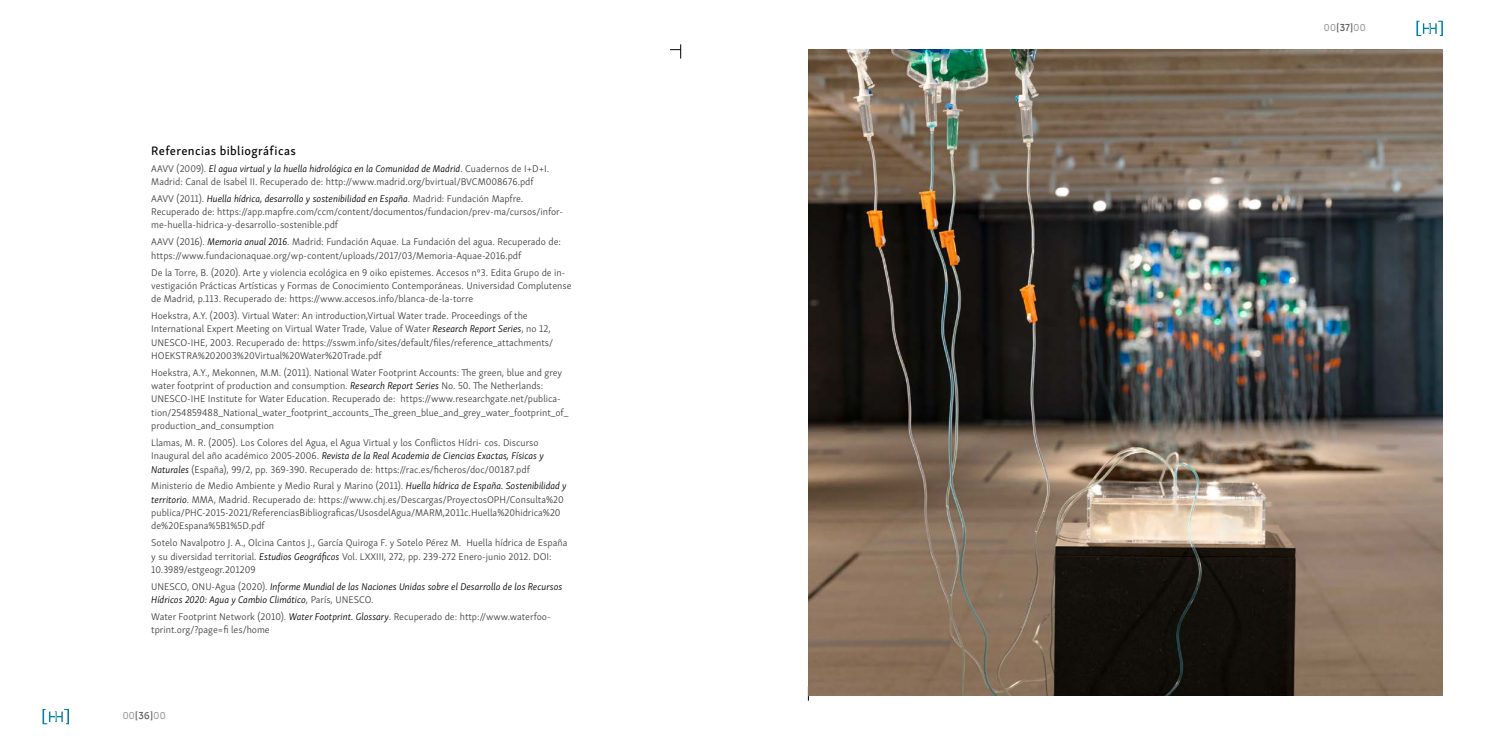
<style>
.page{position:relative;width:1489px;height:745px;background:#fff}
.page>*{position:absolute;margin:0;border:0;box-sizing:border-box;transform-origin:0 0}
._11_FLIESTTEXT{font:12.5px "Skolar Sans Me";letter-spacing:.03em;color:#000}
._11_FLIESTTEXT_BIBLIOGRAFIA{font:300 10px/13.2px "Skolar Sans";color:#3c3c3b}
._11_FLIESTTEXT_BIBLIOGRAFIA-2{font:italic 300 10px/13.2px "Skolar Sans";color:#000}
.t1{font:10px "Baumans";letter-spacing:.035em;color:#9d9d9c}
.s1{font-style:italic;color:#000}
.s2{font-style:normal;color:#3c3c3b}
.s3{color:#575756}
</style>
<div class="page">
<svg style="left:43px;top:708px;width:26px;height:15px"></svg>
<svg style="left:1416px;top:21px;width:26px;height:15px"></svg>
<svg style="left:670px;top:44px;width:11px;height:14px"></svg>
<svg style="left:808px;top:694px;width:11px;height:6px"></svg>
<img style="left:808px;top:50px;width:634px;height:644px">
<p class="_11_FLIESTTEXT" style="left:151px;top:141px;width:146px">Referencias bibliográficas</p>
<p class="_11_FLIESTTEXT_BIBLIOGRAFIA" style="left:151px;top:161px;width:399px">AAVV (2009). <span class="s1">El agua virtual y la huella hidrológica en la Comunidad de Madrid</span>. Cuadernos de I+D+I.<br>Madrid: Canal de Isabel II. Recuperado de: http://www.madrid.org/bvirtual/BVCM008676.pdf</p>
<p class="_11_FLIESTTEXT_BIBLIOGRAFIA" style="left:151px;top:191px;width:413px">AAVV (2011). <span class="s1">Huella hídrica, desarrollo y sostenibilidad en España</span>. Madrid: Fundación Mapfre.<br>Recuperado de: https://app.mapfre.com/ccm/content/documentos/fundacion/prev-ma/cursos/infor&shy;me-huella-hidrica-y-desarrollo-sostenible.pdf</p>
<p class="_11_FLIESTTEXT_BIBLIOGRAFIA" style="left:151px;top:234px;width:411px">AAVV (2016). <span class="s1">Memoria anual 2016</span>. Madrid: Fundación Aquae. La Fundación del agua. Recuperado de: https://www.fundacionaquae.org/wp-content/uploads/2017/03/Memoria-Aquae-2016.pdf</p>
<p class="_11_FLIESTTEXT_BIBLIOGRAFIA" style="left:151px;top:264px;width:422px">De la Torre, B. (2020). Arte y violencia ecológica en 9 oiko epistemes. Accesos nº3. Edita Grupo de in&shy;vestigación Prácticas Artísticas y Formas de Conocimiento Contemporáneas. Universidad Complutense de Madrid, p.113. Recuperado de: https://www.accesos.info/blanca-de-la-torre</p>
<p class="_11_FLIESTTEXT_BIBLIOGRAFIA" style="left:151px;top:308px;width:403px">Hoekstra, A.Y. (2003). Virtual Water: An introduction,Virtual Water trade. Proceedings of the International Expert Meeting on Virtual Water Trade, Value of Water <span class="s1">Research Report Series</span>, no 12, UNESCO-IHE, 2003. Recuperado de: https://sswm.info/sites/default/files/reference_attachments/ HOEKSTRA%202003%20Virtual%20Water%20Trade.pdf</p>
<p class="_11_FLIESTTEXT_BIBLIOGRAFIA" style="left:151px;top:365px;width:419px">Hoekstra, A.Y., Mekonnen, M.M. (2011). National Water Footprint Accounts: The green, blue and grey water footprint of production and consumption. <span class="s1">Research Report Series</span> No. 50. The Netherlands:<br>UNESCO-IHE Institute for Water Education. Recuperado de: https://www.researchgate.net/publica&shy;tion/254859488_National_water_footprint_accounts_The_green_blue_and_grey_water_footprint_of_ production_and_consumption</p>
<p class="_11_FLIESTTEXT_BIBLIOGRAFIA" style="left:151px;top:435px;width:394px">Llamas, M. R. (2005). Los Colores del Agua, el Agua Virtual y los Conflictos Hídri- cos. Discurso<br>Inaugural del año académico 2005-2006. <span class="s1">Revista de la Real Academia de Ciencias Exactas, Físicas y<br>Naturales</span> (España), 99/2, pp. 369-390. Recuperado de: https://rac.es/ficheros/doc/00187.pdf</p>
<p class="_11_FLIESTTEXT_BIBLIOGRAFIA" style="left:151px;top:478px;width:417px">Ministerio de Medio Ambiente y Medio Rural y Marino (2011). <span class="s1">Huella hídrica de España. Sostenibilidad y territorio</span>. MMA, Madrid. Recuperado de: https://www.chj.es/Descargas/ProyectosOPH/Consulta%20 publica/PHC-2015-2021/ReferenciasBibliograficas/UsosdelAgua/MARM,2011c.Huella%20hidrica%20 de%20Espana%5B1%5D.pdf</p>
<p class="_11_FLIESTTEXT_BIBLIOGRAFIA" style="left:151px;top:535px;width:417px">Sotelo Navalpotro J. A., Olcina Cantos J., García Quiroga F. y Sotelo Pérez M. Huella hídrica de España y su diversidad territorial. <span class="s1">Estudios Geográficos</span> Vol. LXXIII, 272, pp. 239-272 Enero-junio 2012. DOI:<br>10.3989/estgeogr.201209</p>
<p class="_11_FLIESTTEXT_BIBLIOGRAFIA-2" style="left:151px;top:578px;width:412px"><span class="s2">UNESCO, ONU-Agua (2020).</span> Informe Mundial de las Naciones Unidas sobre el Desarrollo de los Recursos<br>Hídricos 2020: Agua y Cambio Climático<span class="s2">, París, UNESCO.</span></p>
<p class="_11_FLIESTTEXT_BIBLIOGRAFIA" style="left:151px;top:608px;width:401px">Water Footprint Network (2010). <span class="s1">Water Footprint. Glossary</span>. Recuperado de: http://www.waterfoo&shy;tprint.org/?page=fi les/home</p>
<p class="t1" style="left:123px;top:709px;width:44px">00<span class="s3">[36]</span>00</p>
<p class="t1" style="left:1323px;top:21px;width:43px">00<span class="s3">[37]</span>00</p>
</div>
